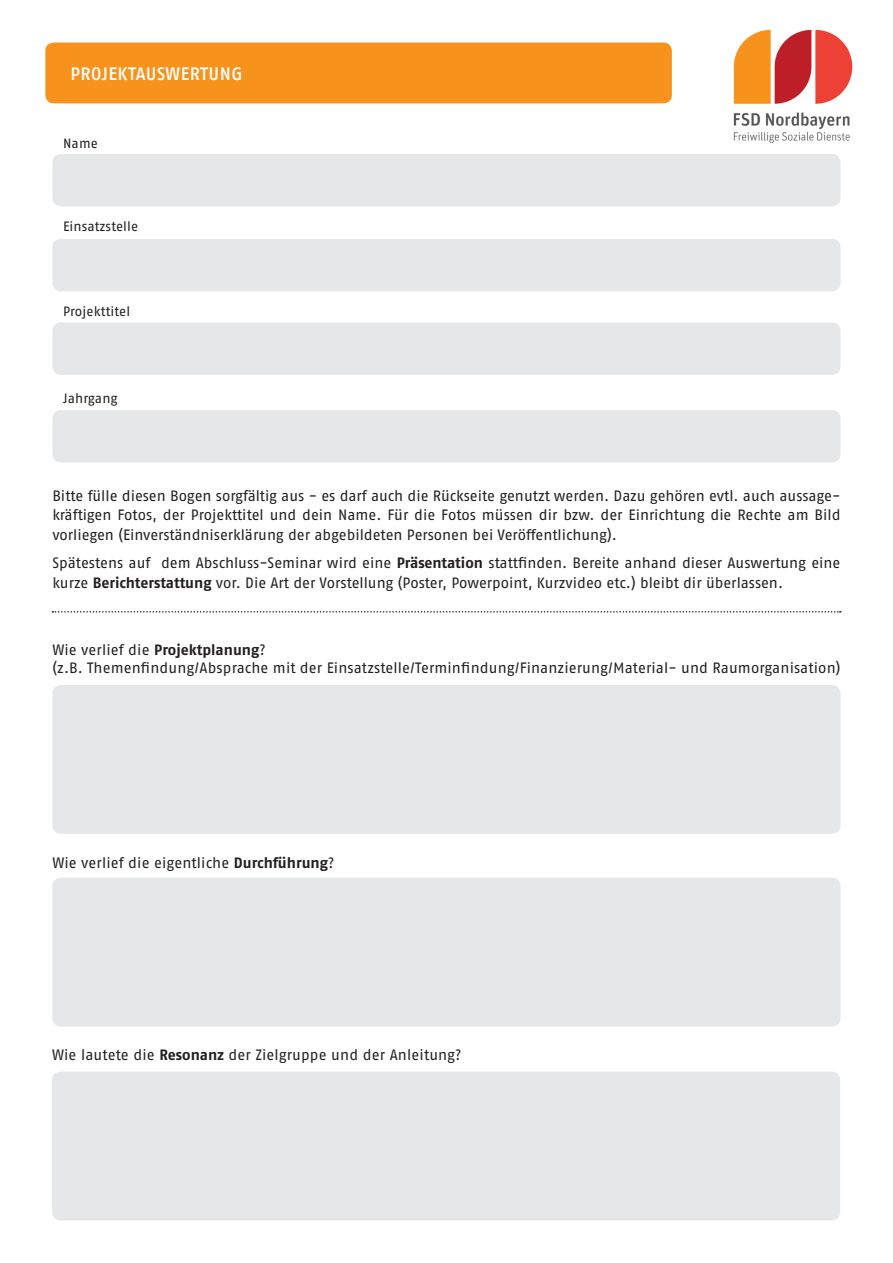
<style>
.page{position:relative;width:893px;height:1263px;background:#fff}
.page>*{position:absolute;margin:0;border:0;box-sizing:border-box;transform-origin:0 0}
.t1{font:18px "Fago No Med";letter-spacing:.025em;color:#fff}
.t2{font:15px/19.5px "Fago No";color:#231f20}
.t3{font:13.5px "Fago No";letter-spacing:.01em;color:#231f20}
.s1{font-weight:700}
</style>
<div class="page">
<div style="left:52px;top:685px;width:788px;height:149px;background:#e6e7e9;border-radius:9px"></div>
<svg style="left:52px;top:611px;width:789px;height:2px"></svg>
<div style="left:45px;top:43px;width:627px;height:60px;background:#f7931d;border-radius:9px"></div>
<div style="left:52px;top:878px;width:788px;height:148px;background:#e6e7e9;border-radius:9px"></div>
<div style="left:52px;top:1071px;width:788px;height:149px;background:#e6e7e9;border-radius:9px"></div>
<img style="left:733px;top:29px;width:120px;height:114px">
<div style="left:52px;top:239px;width:788px;height:52px;background:#e6e7e9;border-radius:9px"></div>
<div style="left:52px;top:154px;width:788px;height:52px;background:#e6e7e9;border-radius:9px"></div>
<div style="left:52px;top:410px;width:788px;height:52px;background:#e6e7e9;border-radius:9px"></div>
<div style="left:52px;top:322px;width:788px;height:53px;background:#e6e7e9;border-radius:9px"></div>
<p class="t1" style="left:70px;top:63px;width:174px">PROJEKTAUSWERTUNG</p>
<p class="t3" style="left:63px;top:136px;width:36px">Name</p>
<p class="t3" style="left:63px;top:219px;width:77px">Einsatzstelle</p>
<p class="t3" style="left:63px;top:304px;width:69px">Projekttitel</p>
<p class="t3" style="left:63px;top:390px;width:56px">Jahrgang</p>
<p class="t2" style="left:52px;top:485px;width:790px;text-align:justify">Bitte fülle diesen Bogen sorgfältig aus - es darf auch die Rückseite genutzt werden. Dazu gehören evtl. auch aussage&shy;kräftigen Fotos, der Projekttitel und dein Name. Für die Fotos müssen dir bzw. der Einrichtung die Rechte am Bild vorliegen (Einverständniserklärung der abgebildeten Personen bei Veröffentlichung).</p>
<p class="t2" style="left:52px;top:553px;width:790px">Spätestens auf dem Abschluss-Seminar wird eine <span class="s1">Präsentation</span> stattfinden. Bereite anhand dieser Auswertung eine kurze <span class="s1">Berichterstattung</span> vor. Die Art der Vorstellung (Poster, Powerpoint, Kurzvideo etc.) bleibt dir überlassen.</p>
<p class="t2" style="left:52px;top:641px;width:790px;line-height:18px">Wie verlief die <span class="s1">Projektplanung</span>?<br>(z.B. Themenfindung/Absprache mit der Einsatzstelle/Terminfindung/Finanzierung/Material- und Raumorganisation)</p>
<p class="t2" style="left:52px;top:853px;width:284px">Wie verlief die eigentliche <span class="s1">Durchführung</span>?</p>
<p class="t2" style="left:52px;top:1045px;width:411px">Wie lautete die <span class="s1">Resonanz</span> der Zielgruppe und der Anleitung?</p>
</div>
